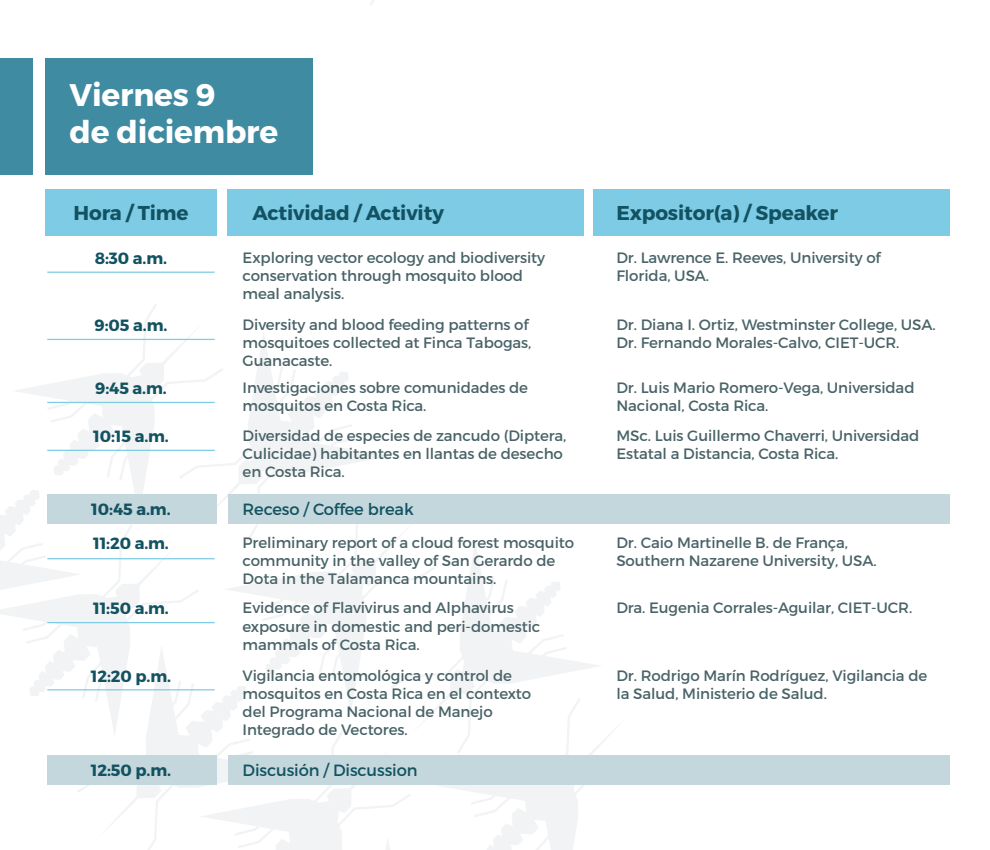
<style>
.page{position:relative;width:990px;height:850px;background:#fff}
.page>*{position:absolute;margin:0;border:0;box-sizing:border-box;transform-origin:0 0}
.t1{font:31.25px/37.5px "Trueno Bd";letter-spacing:-.005em;color:#fff}
.t2{font:20px "Trueno Bd";letter-spacing:-.005em;color:#135261}
.t3{font:16.25px "Trueno Bd";letter-spacing:-.005em;color:#135261}
.t4{font:16.25px "Trueno Rg";letter-spacing:-.005em;color:#135261}
.t5{font:15px/18px "Trueno Rg";letter-spacing:-.005em;color:#496368}
</style>
<div class="page">
<svg style="left:16px;top:304px;width:163px;height:189px"></svg>
<svg style="left:179px;top:332px;width:208px;height:192px"></svg>
<svg style="left:435px;top:543px;width:164px;height:154px"></svg>
<svg style="left:77px;top:690px;width:138px;height:159px"></svg>
<svg style="left:0;top:449px;width:82px;height:75px"></svg>
<svg style="left:0;top:524px;width:199px;height:212px"></svg>
<svg style="left:224px;top:501px;width:211px;height:196px"></svg>
<svg style="left:199px;top:697px;width:448px;height:152px"></svg>
<div style="left:45px;top:58px;width:268px;height:116px;background:#3f8ba2"></div>
<div style="left:0;top:58px;width:33px;height:116px;background:#3f8ba2"></div>
<div style="left:45px;top:189px;width:172px;height:46px;background:#7ecbe6"></div>
<div style="left:227px;top:189px;width:356px;height:46px;background:#7ecbe6"></div>
<div style="left:593px;top:189px;width:356px;height:46px;background:#7ecbe6"></div>
<div style="left:47px;top:493px;width:170px;height:30px;background:#c3d7dc"></div>
<div style="left:228px;top:493px;width:721px;height:30px;background:#c3d7dc"></div>
<div style="left:47px;top:754px;width:170px;height:30px;background:#c3d7dc"></div>
<div style="left:228px;top:754px;width:721px;height:30px;background:#c3d7dc"></div>
<hr style="left:47px;top:271px;width:168px;height:2px;background:#7ecbe6">
<hr style="left:47px;top:338px;width:168px;height:2px;background:#7ecbe6">
<hr style="left:47px;top:401px;width:168px;height:2px;background:#7ecbe6">
<hr style="left:47px;top:449px;width:168px;height:2px;background:#7ecbe6">
<hr style="left:47px;top:621px;width:168px;height:2px;background:#7ecbe6">
<hr style="left:47px;top:689px;width:168px;height:1px;background:#7ecbe6">
<hr style="left:47px;top:558px;width:168px;height:1px;background:#7ecbe6">
<h1 class="t1" style="left:70px;top:76px;width:210px">Viernes 9<br>de diciembre</h1>
<h2 class="t2" style="left:73px;top:200px;width:117px">Hora / Time</h2>
<h2 class="t2" style="left:253px;top:200px;width:193px">Actividad / Activity</h2>
<h2 class="t2" style="left:616px;top:200px;width:223px">Expositor(a) / Speaker</h2>
<p class="t3" style="left:95px;top:248px;width:74px">8:30 a.m.</p>
<p class="t5" style="left:243px;top:248px;width:304px">Exploring vector ecology and biodiversity conservation through mosquito blood meal analysis.</p>
<p class="t5" style="left:616px;top:248px;width:266px">Dr. Lawrence E. Reeves, University of<br>Florida, USA.</p>
<p class="t3" style="left:95px;top:315px;width:74px">9:05 a.m.</p>
<p class="t5" style="left:243px;top:316px;width:290px">Diversity and blood feeding patterns of mosquitoes collected at Finca Tabogas,<br>Guanacaste.</p>
<p class="t5" style="left:616px;top:316px;width:321px">Dr. Diana I. Ortiz, Westminster College, USA.<br>Dr. Fernando Morales-Calvo, CIET-UCR.</p>
<p class="t3" style="left:95px;top:378px;width:73px">9:45 a.m.</p>
<p class="t5" style="left:243px;top:379px;width:287px">Investigaciones sobre comunidades de mosquitos en Costa Rica.</p>
<p class="t5" style="left:616px;top:379px;width:300px">Dr. Luis Mario Romero-Vega, Universidad<br>Nacional, Costa Rica.</p>
<p class="t3" style="left:93px;top:426px;width:77px">10:15 a.m.</p>
<p class="t5" style="left:243px;top:426px;width:325px">Diversidad de especies de zancudo (Diptera,<br>Culicidae) habitantes en llantas de desecho en Costa Rica.</p>
<p class="t5" style="left:616px;top:426px;width:305px">MSc. Luis Guillermo Chaverri, Universidad<br>Estatal a Distancia, Costa Rica.</p>
<p class="t3" style="left:91px;top:498px;width:81px">10:45 a.m.</p>
<p class="t4" style="left:243px;top:499px;width:173px">Receso / Coffee break</p>
<p class="t3" style="left:93px;top:533px;width:77px">11:20 a.m.</p>
<p class="t5" style="left:243px;top:533px;width:333px">Preliminary report of a cloud forest mosquito community in the valley of San Gerardo de<br>Dota in the Talamanca mountains.</p>
<p class="t5" style="left:616px;top:533px;width:262px">Dr. Caio Martinelle B. de França,<br>Southern Nazarene University, USA.</p>
<p class="t3" style="left:93px;top:598px;width:77px">11:50 a.m.</p>
<p class="t5" style="left:616px;top:598px;width:297px">Dra. Eugenia Corrales-Aguilar, CIET-UCR.</p>
<p class="t5" style="left:243px;top:598px;width:299px">Evidence of Flavivirus and Alphavirus exposure in domestic and peri-domestic mammals of Costa Rica.</p>
<p class="t3" style="left:91px;top:665px;width:82px">12:20 p.m.</p>
<p class="t5" style="left:243px;top:666px;width:290px">Vigilancia entomológica y control de mosquitos en Costa Rica en el contexto del Programa Nacional de Manejo<br>Integrado de Vectores.</p>
<p class="t5" style="left:616px;top:666px;width:312px">Dr. Rodrigo Marín Rodríguez, Vigilancia de la Salud, Ministerio de Salud.</p>
<p class="t3" style="left:91px;top:759px;width:82px">12:50 p.m.</p>
<p class="t4" style="left:243px;top:759px;width:176px">Discusión / Discussion</p>
</div>
